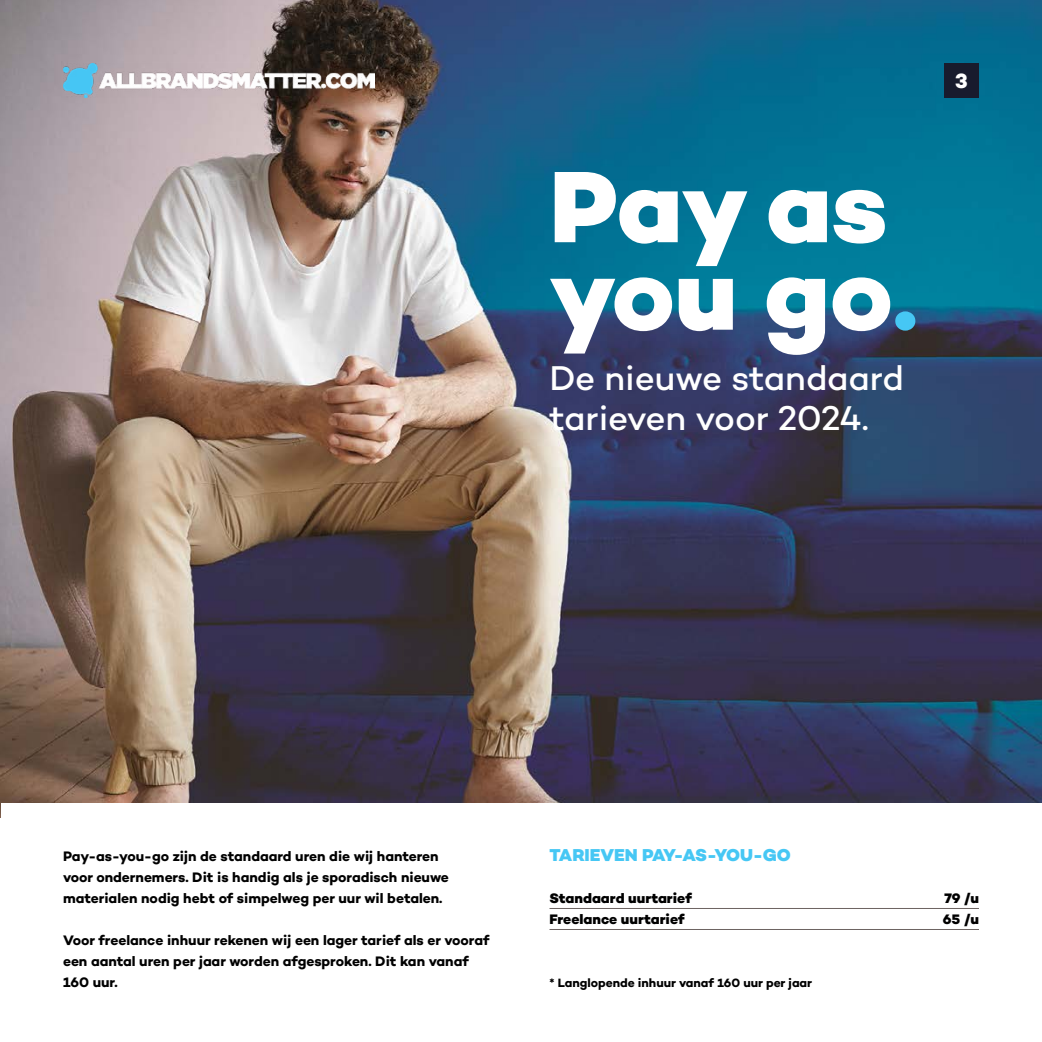
<style>
.page{position:relative;width:1042px;height:1042px;background:#fff}
.page>*{position:absolute;margin:0;border:0;box-sizing:border-box;transform-origin:0 0}
.t1{font:800 103.25px/87.5px "Campton";letter-spacing:-.005em;color:#fff}
.t2{font:500 35px/40.2px "Campton";letter-spacing:-.01em;color:#fff}
.t3{font:800 21px "Campton";color:#fff}
.t4{font:800 17.5px "Campton";letter-spacing:-.005em;color:#46c7f4}
.t5{font:700 14px/21px "Campton";letter-spacing:-.005em;color:#000}
.t6{font:800 14px "Campton";color:#000}
.t7{font:700 12.25px "Campton";color:#000}
.s1{font-size:98px;color:#46c7f4}
</style>
<div class="page">
<img style="left:0;top:0;width:1041px;height:818px">
<div style="left:1px;top:804px;width:1040px;height:238px;background:#fff"></div>
<hr style="left:549px;top:908px;width:430px;height:1px;background:#6c6361">
<hr style="left:549px;top:929px;width:430px;height:1px;background:#6c6361">
<div style="left:944px;top:63px;width:35px;height:35px;background:#181b2d"></div>
<img style="left:63px;top:63px;width:312px;height:35px">
<h1 class="t1" style="left:549px;top:162px;width:370px">Pay as you go<span class="s1">.</span></h1>
<h2 class="t2" style="left:549px;top:357px;width:356px">De nieuwe standaard tarieven voor 2024.</h2>
<h3 class="t3" style="left:955px;top:68px;width:14px">3</h3>
<p class="t5" style="left:63px;top:846px;width:387px">Pay-as-you-go zijn de standaard uren die wij hanteren voor ondernemers. Dit is handig als je sporadisch nieuwe materialen nodig hebt of simpelweg per uur wil betalen.</p>
<p class="t5" style="left:63px;top:930px;width:428px">Voor freelance inhuur rekenen wij een lager tarief als er vooraf een aantal uren per jaar worden afgesproken. Dit kan vanaf<br>160 uur.</p>
<p class="t4" style="left:549px;top:844px;width:243px">TARIEVEN PAY-AS-YOU-GO</p>
<p class="t6" style="left:549px;top:889px;width:144px">Standaard uurtarief</p>
<p class="t6" style="left:944px;top:889px;width:36px">79 /u</p>
<p class="t6" style="left:549px;top:910px;width:136px">Freelance uurtarief</p>
<p class="t6" style="left:943px;top:910px;width:38px">65 /u</p>
<p class="t7" style="left:549px;top:975px;width:264px">* Langlopende inhuur vanaf 160 uur per jaar</p>
</div>
